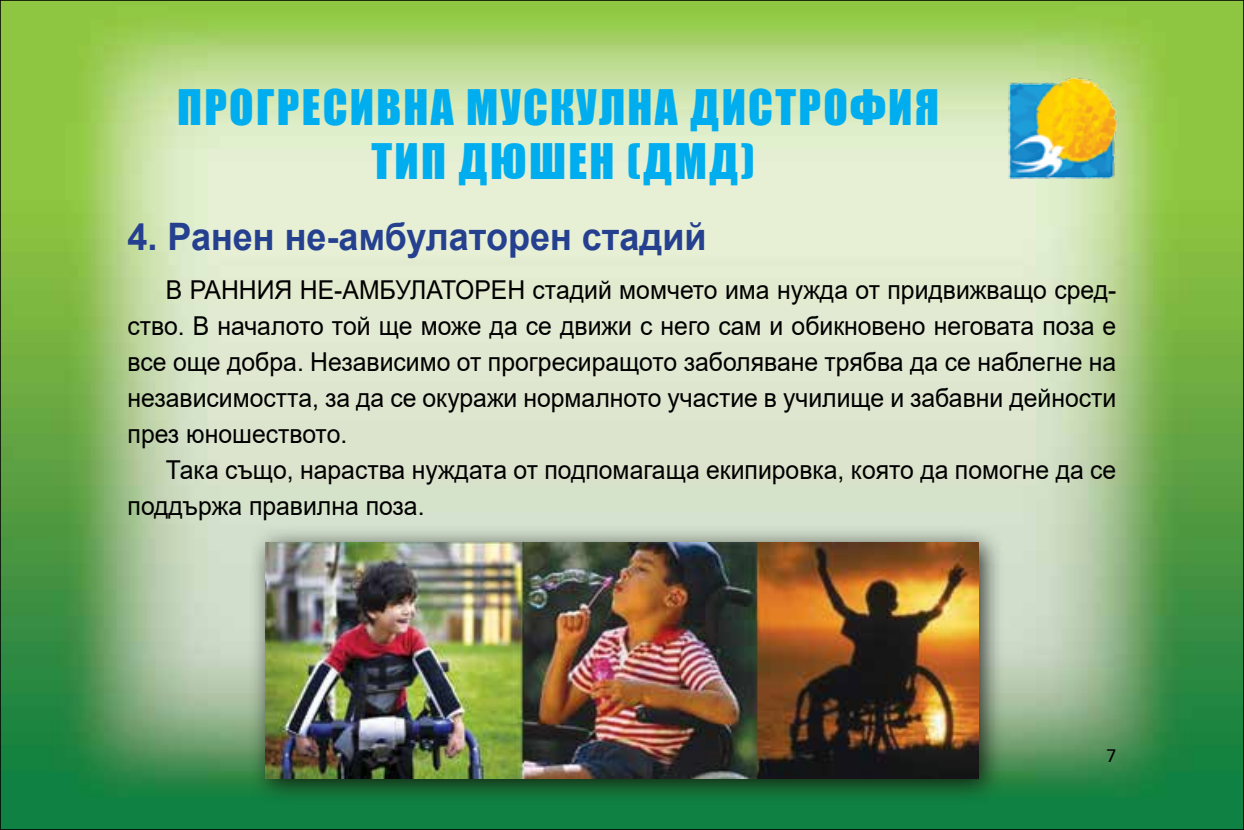
<style>
.page{position:relative;width:1244px;height:830px;background:#fff}
.page>*{position:absolute;margin:0;border:0;box-sizing:border-box;transform-origin:0 0}
.t1{font:45px/54px "Impact";letter-spacing:.05em;color:#00aeef;text-align:center}
.t2{font:700 37.8px "Arial";color:#25408f;scale:.95 1}
.t3{font:26.1px/36px "Arial";color:#000;text-align:justify;scale:.95 1}
.t4{font:20.25px "Calibri";color:#000}
</style>
<div class="page">
<img style="left:2px;top:2px;width:1240px;height:825px">
<div style="left:248px;top:525px;width:757px;height:279px;background:#000;opacity:.75"></div>
<img style="left:265px;top:542px;width:714px;height:236px">
<img style="left:1008px;top:75px;width:108px;height:104px">
<h1 class="t1" style="left:177px;top:79px;width:763px">ПРОГРЕСИВНА МУСКУЛНА ДИСТРОФИЯ<br>ТИП ДЮШЕН (ДМД)</h1>
<h2 class="t2" style="left:128px;top:210px;width:611px">4. Ранен не-амбулаторен стадий</h2>
<p class="t3" style="left:128px;top:271px;width:1042px;text-indent:38px">В РАННИЯ НЕ-АМБУЛАТОРЕН стадий момчето има нужда от придвижващо сред&shy;ство. В началото той ще може да се движи с него сам и обикновено неговата поза е все още добра. Независимо от прогресиращото заболяване трябва да се наблегне на независимостта, за да се окуражи нормалното участие в училище и забавни дейности през юношеството.</p>
<p class="t3" style="left:128px;top:451px;width:1042px;text-indent:38px">Така също, нараства нуждата от подпомагаща екипировка, която да помогне да се поддържа правилна поза.</p>
<p class="t4" style="left:1106px;top:741px;width:12px">7</p>
</div>
